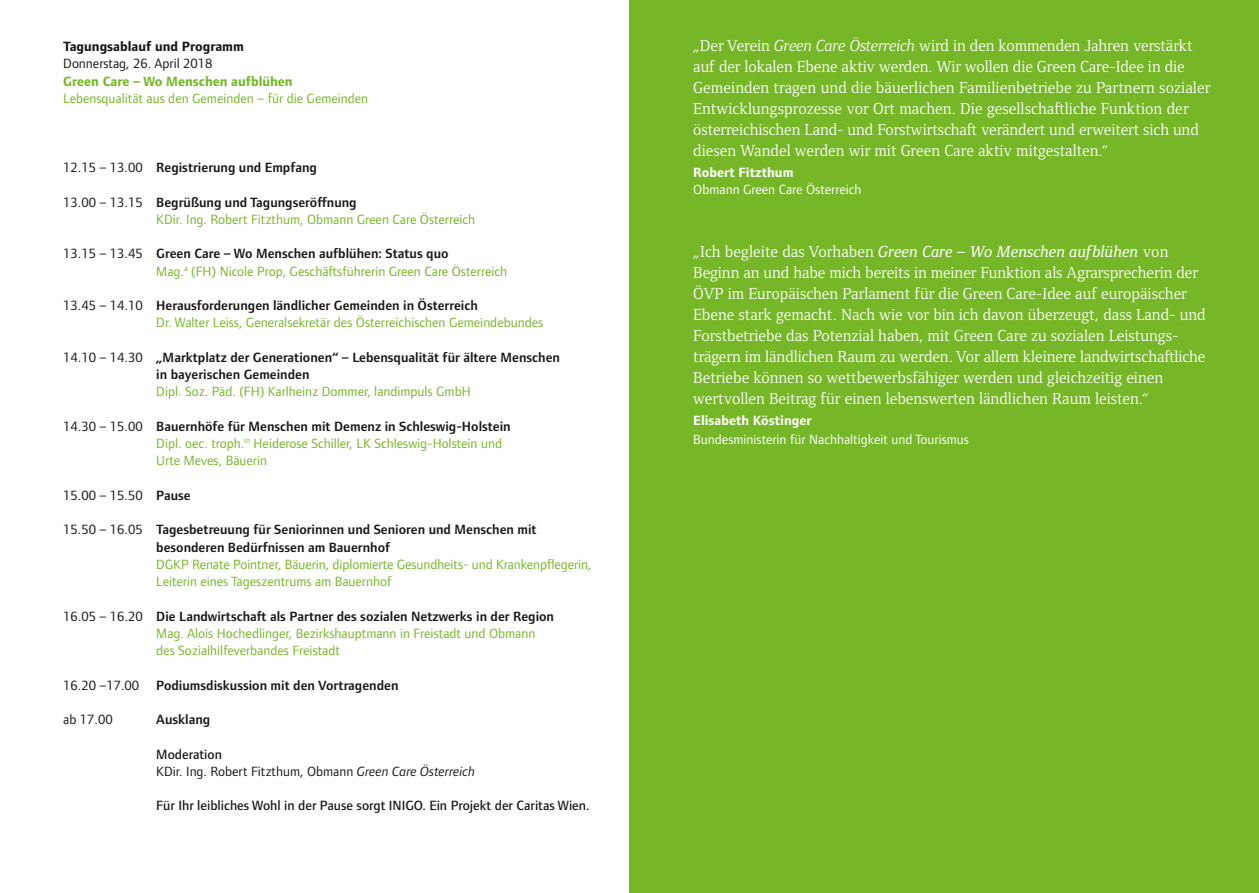
<style>
.page{position:relative;width:1259px;height:893px;background:#fff}
.page>*{position:absolute;margin:0;border:0;box-sizing:border-box;transform-origin:0 0}
.t1{font:16.5px/21px "Foundry Form Serif";color:#fff}
.t2{font:italic 16.5px "Foundry Form Serif Med";letter-spacing:.005em;color:#fff}
.t3{font:13.8px/17.2px "Foundry Form Sans";color:#75b726}
.t4{font:600 13.8px/17.2px "Foundry Form Sans";color:#181716}
.t5{font:13.8px/17.2px "Foundry Form Sans";color:#181716}
.t6{font:13.8px "Foundry Form Sans";color:#fff}
.t7{font:500 13.8px "Foundry Form Sans";color:#181716}
.t8{font:700 13.8px "Foundry Form Sans";color:#fff}
.t9{font:700 13.8px "Foundry Form Sans";color:#75b726}
.t10{font:700 13.8px "Foundry Form Sans";color:#181716}
.s1{font-weight:400}
.s2{color:#181716}
.s3{font-weight:600;color:#181716}
.s4{font-weight:600}
.s5{font-weight:500}
.s6{font-style:italic}
.s7{font-family:"Foundry Form Serif";font-style:normal}
</style>
<div class="page">
<div style="left:629px;top:0;width:630px;height:893px;background:#75b726"></div>
<p class="t10" style="left:63px;top:38px;width:182px">Tagungsablauf und Programm</p>
<p class="t5" style="left:63px;top:55px;width:151px">Donnerstag, 26. April 2018</p>
<p class="t9" style="left:63px;top:73px;width:231px">Green Care – Wo Menschen aufblühen</p>
<p class="t3" style="left:63px;top:90px;width:306px">Lebensqualität aus den Gemeinden – für die Gemeinden</p>
<p class="t4" style="left:63px;top:159px;width:255px"><span class="s1">12.15 – 13.00</span> Registrierung und Empfang</p>
<p class="t3" style="left:156px;top:193px;width:320px;text-indent:-93px"><span class="s2">13.00 – 13.15</span> <span class="s3">Begrüßung und Tagungseröffnung<br></span>KDir. Ing. Robert Fitzthum, Obmann Green Care Österreich</p>
<p class="t3" style="left:156px;top:245px;width:352px;text-indent:-93px"><span class="s2">13.15 – 13.45</span> <span class="s3">Green Care – Wo Menschen aufblühen: Status quo<br></span>Mag.<sup>a</sup> (FH) Nicole Prop, Geschäftsführerin Green Care Österreich</p>
<p class="t3" style="left:156px;top:297px;width:388px;text-indent:-93px"><span class="s2">13.45 – 14.10</span> <span class="s3">Herausforderungen ländlicher Gemeinden in Österreich<br></span>Dr. Walter Leiss, Generalsekretär des Österreichischen Gemeindebundes</p>
<p class="t4" style="left:156px;top:349px;width:405px;text-indent:-93px"><span class="s1">14.10 – 14.30</span> „Marktplatz der Generationen“ – Lebensqualität für ältere Menschen in bayerischen Gemeinden</p>
<p class="t3" style="left:156px;top:383px;width:316px">Dipl. Soz. Päd. (FH) Karlheinz Dommer, landimpuls GmbH</p>
<p class="t3" style="left:156px;top:418px;width:356px;text-indent:-93px"><span class="s2">14.30 – 15.00</span> <span class="s3">Bauernhöfe für Menschen mit Demenz in Schleswig-Holstein<br></span>Dipl. oec. troph.<sup>in</sup> Heiderose Schiller, LK Schleswig-Holstein und<br>Urte Meves, Bäuerin</p>
<p class="t5" style="left:63px;top:487px;width:129px">15.00 – 15.50 <span class="s4">Pause</span></p>
<p class="t4" style="left:156px;top:521px;width:382px;text-indent:-93px"><span class="s1">15.50 – 16.05</span> Tagesbetreuung für Seniorinnen und Senioren und Menschen mit besonderen Bedürfnissen am Bauernhof</p>
<p class="t3" style="left:156px;top:556px;width:437px">DGKP Renate Pointner, Bäuerin, diplomierte Gesundheits- und Krankenpflegerin,<br>Leiterin eines Tageszentrums am Bauernhof</p>
<p class="t3" style="left:156px;top:607px;width:399px;text-indent:-93px"><span class="s2">16.05 – 16.20</span> <span class="s3">Die Landwirtschaft als Partner des sozialen Netzwerks in der Region<br></span>Mag. Alois Hochedlinger, Bezirkshauptmann in Freistadt und Obmann des Sozialhilfeverbandes Freistadt</p>
<p class="t4" style="left:63px;top:676px;width:337px"><span class="s1">16.20 –17.00</span> Podiumsdiskussion mit den Vortragenden</p>
<p class="t5" style="left:63px;top:711px;width:51px">ab 17.00</p>
<p class="t4" style="left:156px;top:711px;width:55px">Ausklang</p>
<p class="t5" style="left:156px;top:745px;width:320px"><span class="s5">Moderation<br></span>KDir. Ing. Robert Fitzthum, Obmann <span class="s6">Green Care Österreich</span></p>
<p class="t7" style="left:156px;top:798px;width:435px">Für Ihr leibliches Wohl in der Pause sorgt INIGO. Ein Projekt der Caritas Wien.</p>
<p class="t1" style="left:693px;top:35px;width:518px">„Der Verein <span class="s6">Green Care Österreich</span> wird in den kommenden Jahren verstärkt auf der lokalen Ebene aktiv werden. Wir wollen die Green Care-Idee in die Gemeinden tragen und die bäuerlichen Familienbetriebe zu Partnern sozialer Entwicklungsprozesse vor Ort machen. Die gesellschaftliche Funktion der österreichischen Land- und Forstwirtschaft verändert und erweitert sich und diesen Wandel werden wir mit Green Care aktiv mitgestalten.“</p>
<p class="t8" style="left:693px;top:164px;width:102px">Robert Fitzthum</p>
<p class="t6" style="left:693px;top:181px;width:170px">Obmann Green Care Österreich</p>
<p class="t2" style="left:693px;top:242px;width:477px"><span class="s7">„Ich begleite das Vorhaben</span> Green Care – Wo Menschen aufblühen <span class="s7">von</span></p>
<p class="t1" style="left:693px;top:262px;width:514px">Beginn an und habe mich bereits in meiner Funktion als Agrarsprecherin der ÖVP im Europäischen Parlament für die Green Care-Idee auf europäischer Ebene stark gemacht. Nach wie vor bin ich davon überzeugt, dass Land- und Forstbetriebe das Potenzial haben, mit Green Care zu sozialen Leistungs&shy;trägern im ländlichen Raum zu werden. Vor allem kleinere landwirtschaftliche Betriebe können so wettbewerbsfähiger werden und gleichzeitig einen wertvollen Beitrag für einen lebenswerten ländlichen Raum leisten.“</p>
<p class="t8" style="left:693px;top:412px;width:120px">Elisabeth Köstinger</p>
<p class="t6" style="left:693px;top:431px;width:277px">Bundesministerin für Nachhaltigkeit und Tourismus</p>
</div>
